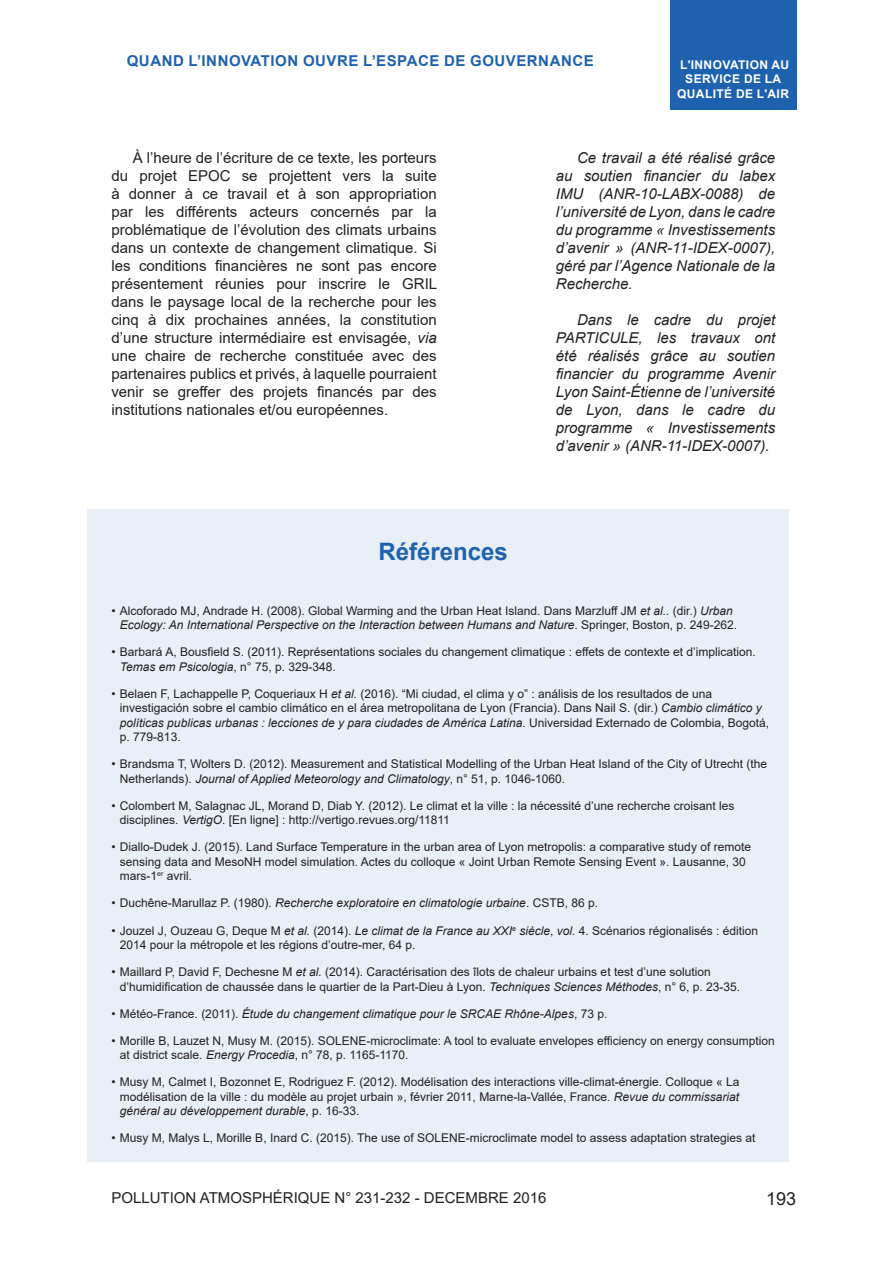
<style>
.page{position:relative;width:892px;height:1263px;background:#fff}
.page>*{position:absolute;margin:0;border:0;box-sizing:border-box;transform-origin:0 0}
.t1{font:700 24px "Arial";color:#1e61ae}
.t2{font:18px "Arial";color:#231f20}
.t3{font:15px/18px "Arial";color:#231f20;text-align:justify}
.t4{font:italic 15px/18px "Arial";color:#231f20;text-align:justify}
.t5{font:700 15px "Arial";letter-spacing:.035em;color:#1e61ae}
.t6{font:12px/14.4px "Arial";color:#231f20}
.t7{font:italic 12px "Arial";color:#231f20}
.t8{font:700 12px/14.4px "Arial";letter-spacing:.035em;color:#fff;text-align:center}
.s1{font-style:italic}
.s2{font-style:normal}
</style>
<div class="page">
<div style="left:670px;top:0;width:126px;height:109px;background:#1e61ae"></div>
<div style="left:87px;top:509px;width:702px;height:653px;background:#e8eff7"></div>
<p class="t5" style="left:127px;top:50px;width:468px">QUAND L’INNOVATION OUVRE L’ESPACE DE GOUVERNANCE</p>
<p class="t8" style="left:677px;top:57px;width:114px">L'INNOVATION AU<br>SERVICE DE LA<br>QUALITÉ DE L'AIR</p>
<p class="t3" style="left:111px;top:149px;width:327px;text-indent:21px">À l’heure de l’écriture de ce texte, les porteurs du projet EPOC se projettent vers la suite à donner à ce travail et à son appropriation par les différents acteurs concernés par la problématique de l’évolution des climats urbains dans un contexte de changement climatique. Si les conditions financières ne sont pas encore présentement réunies pour inscrire le GRIL dans le paysage local de la recherche pour les cinq à dix prochaines années, la constitution d’une structure intermédiaire est envisagée, <span class="s1">via </span>une chaire de recherche constituée avec des partenaires publics et privés, à laquelle pourraient venir se greffer des projets financés par des institutions nationales et/ou européennes.</p>
<p class="t4" style="left:556px;top:149px;width:221px;text-indent:21px">Ce travail a été réalisé grâce au soutien financier du labex IMU (ANR-10-LABX-0088) de l’université de Lyon, dans le cadre du programme « Investissements d’avenir » (ANR-11-IDEX-0007), géré par l’Agence Nationale de la Recherche.</p>
<p class="t4" style="left:556px;top:311px;width:221px;text-indent:21px">Dans le cadre du projet PARTICULE, les travaux ont été réalisés grâce au soutien financier du programme Avenir Lyon Saint-Étienne de l’université de Lyon, dans le cadre du programme « Investissements d’avenir » (ANR-11-IDEX-0007).</p>
<h1 class="t1" style="left:378px;top:535px;width:131px">Références</h1>
<p class="t6" style="left:120px;top:603px;width:619px;text-indent:-9px">• Alcoforado MJ, Andrade H. (2008). Global Warming and the Urban Heat Island. Dans Marzluff JM <span class="s1">et al..</span> (dir.) <span class="s1">Urban<br>Ecology: An International Perspective on the Interaction between Humans and Nature</span>. Springer, Boston, p. 249-262.</p>
<p class="t6" style="left:120px;top:645px;width:637px;text-indent:-9px">• Barbará A, Bousfield S. (2011). Représentations sociales du changement climatique : effets de contexte et d’implication.<br><span class="s1">Temas em Psicologia</span>, n° 75, p. 329-348.</p>
<p class="t6" style="left:120px;top:686px;width:651px;text-indent:-9px">• Belaen F, Lachappelle P, Coqueriaux H <span class="s1">et al.</span> (2016). “Mi ciudad, el clima y o” : análisis de los resultados de una investigación sobre el cambio climático en el área metropolitana de Lyon (Francia). Dans Nail S. (dir.) <span class="s1">Cambio climático y políticas publicas urbanas : lecciones de y para ciudades de América Latina</span>. Universidad Externado de Colombia, Bogotá, p. 779-813.</p>
<p class="t6" style="left:120px;top:757px;width:649px;text-indent:-9px">• Brandsma T, Wolters D. (2012). Measurement and Statistical Modelling of the Urban Heat Island of the City of Utrecht (the<br>Netherlands). <span class="s1">Journal of Applied Meteorology and Climatology</span>, n° 51, p. 1046-1060.</p>
<p class="t6" style="left:120px;top:798px;width:616px;text-indent:-9px">• Colombert M, Salagnac JL, Morand D, Diab Y. (2012). Le climat et la ville : la nécessité d’une recherche croisant les disciplines. <span class="s1">VertigO</span>. [En ligne] : http://vertigo.revues.org/11811</p>
<p class="t6" style="left:120px;top:840px;width:632px;text-indent:-9px">• Diallo-Dudek J. (2015). Land Surface Temperature in the urban area of Lyon metropolis: a comparative study of remote sensing data and MesoNH model simulation. Actes du colloque « Joint Urban Remote Sensing Event ». Lausanne, 30 mars-1<sup>er</sup> avril.</p>
<p class="t7" style="left:111px;top:895px;width:488px"><span class="s2">• Duchêne-Marullaz P. (1980).</span> Recherche exploratoire en climatologie urbaine<span class="s2">. CSTB, 86 p.</span></p>
<p class="t6" style="left:120px;top:923px;width:640px;text-indent:-8px">• Jouzel J, Ouzeau G, Deque M <span class="s1">et al.</span> (2014). <span class="s1">Le climat de la France au XXI</span><sup>e</sup> <span class="s1">siècle</span>, <span class="s1">vol.</span> 4. Scénarios régionalisés : édition<br>2014 pour la métropole et les régions d’outre-mer, 64 p.</p>
<p class="t6" style="left:120px;top:964px;width:622px;text-indent:-9px">• Maillard P, David F, Dechesne M <span class="s1">et al.</span> (2014). Caractérisation des îlots de chaleur urbains et test d’une solution d’humidification de chaussée dans le quartier de la Part-Dieu à Lyon. <span class="s1">Techniques Sciences Méthodes</span>, n° 6, p. 23-35.</p>
<p class="t7" style="left:111px;top:1005px;width:497px"><span class="s2">• Météo-France. (2011).</span> Étude du changement climatique pour le SRCAE Rhône-Alpes<span class="s2">, 73 p.</span></p>
<p class="t6" style="left:120px;top:1033px;width:656px;text-indent:-9px">• Morille B, Lauzet N, Musy M. (2015). SOLENE-microclimate: A tool to evaluate envelopes efficiency on energy consumption at district scale. <span class="s1">Energy Procedia</span>, n° 78, p. 1165-1170.</p>
<p class="t6" style="left:120px;top:1075px;width:621px;text-align:justify;text-indent:-9px">• Musy M, Calmet I, Bozonnet E, Rodriguez F. (2012). Modélisation des interactions ville-climat-énergie. Colloque « La modélisation de la ville : du modèle au projet urbain », février 2011, Marne-la-Vallée, France. <span class="s1">Revue du commissariat général au développement durable</span>, p. 16-33.</p>
<p class="t6" style="left:111px;top:1131px;width:645px">• Musy M, Malys L, Morille B, Inard C. (2015). The use of SOLENE-microclimate model to assess adaptation strategies at</p>
<p class="t3" style="left:111px;top:1188px;width:437px">POLLUTION ATMOSPHÉRIQUE N° 231-232 - DECEMBRE 2016</p>
<h2 class="t2" style="left:766px;top:1186px;width:32px">193</h2>
</div>
